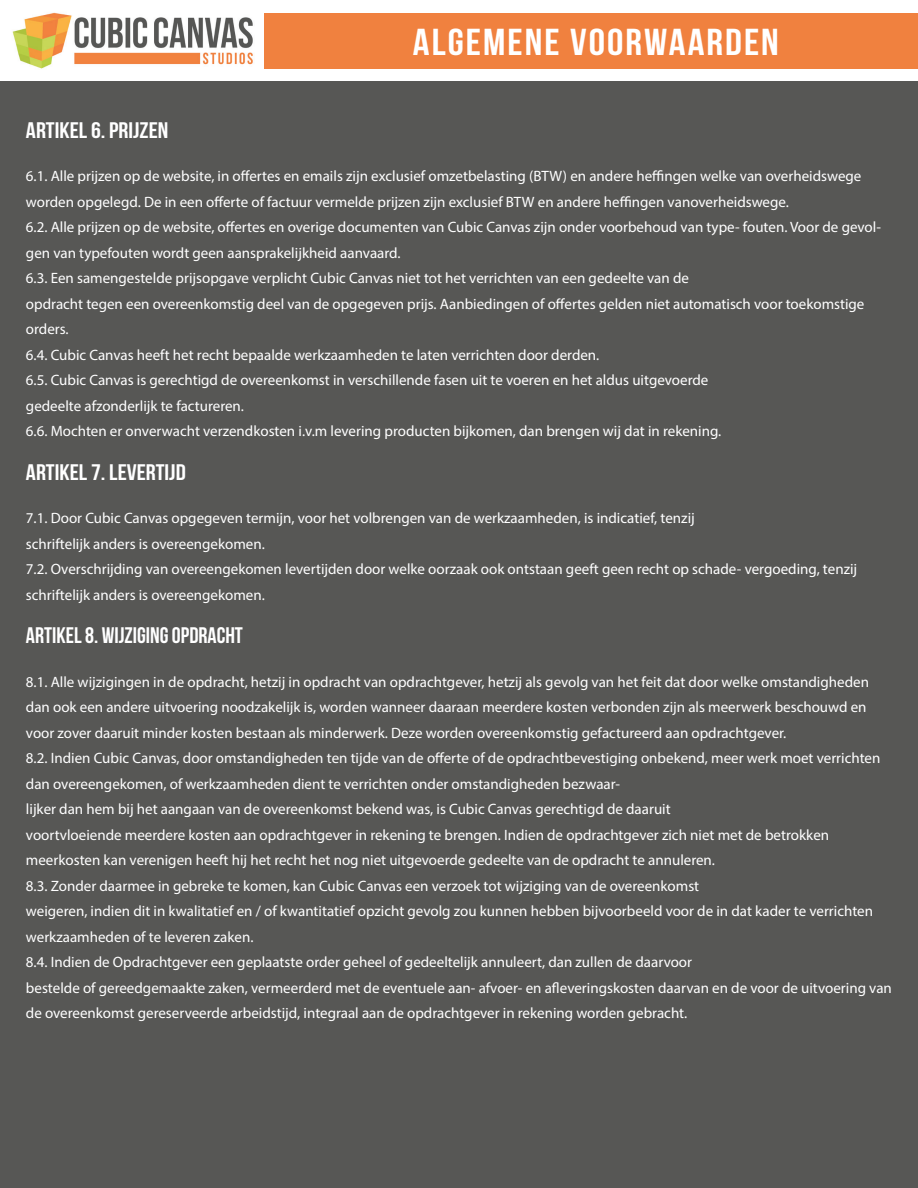
<style>
.page{position:relative;width:918px;height:1188px;background:#fff}
.page>*{position:absolute;margin:0;border:0;box-sizing:border-box;transform-origin:0 0}
.t1{font:37.5px "Bebas Neue";letter-spacing:.05em;color:#fff;scale:1.1 1}
.t2{font:22.5px "Bebas Neue";color:#fff;scale:1.1 1}
.t3{font:22.5px "Bebas Neue";color:#fff}
.t4{font:15px/25.5px "Myriad Pro";color:#fff}
</style>
<div class="page">
<div style="left:0;top:81px;width:918px;height:1107px;background:#575755"></div>
<img style="left:12px;top:12px;width:241px;height:57px">
<div style="left:265px;top:13px;width:653px;height:56px;background:#f0813f"></div>
<h1 class="t1" style="left:413px;top:21px;width:334px">ALGEMENE VOORWAARDEN</h1>
<h2 class="t2" style="left:26px;top:118px;width:131px">ARTIKEL 6. PRIJZEN</h2>
<p class="t4" style="left:26px;top:163px;width:857px">6.1. Alle prijzen op de website, in offertes en emails zijn exclusief omzetbelasting (BTW) en andere heffingen welke van overheidswege worden opgelegd. De in een offerte of factuur vermelde prijzen zijn exclusief BTW en andere heffingen vanoverheidswege.<br>6.2. Alle prijzen op de website, offertes en overige documenten van Cubic Canvas zijn onder voorbehoud van type- fouten. Voor de gevol&shy;gen van typefouten wordt geen aansprakelijkheid aanvaard.<br>6.3. Een samengestelde prijsopgave verplicht Cubic Canvas niet tot het verrichten van een gedeelte van de<br>opdracht tegen een overeenkomstig deel van de opgegeven prijs. Aanbiedingen of offertes gelden niet automatisch voor toekomstige orders.<br>6.4. Cubic Canvas heeft het recht bepaalde werkzaamheden te laten verrichten door derden.<br>6.5. Cubic Canvas is gerechtigd de overeenkomst in verschillende fasen uit te voeren en het aldus uitgevoerde<br>gedeelte afzonderlijk te factureren.<br>6.6. Mochten er onverwacht verzendkosten i.v.m levering producten bijkomen, dan brengen wij dat in rekening.</p>
<h2 class="t2" style="left:26px;top:460px;width:147px">ARTIKEL 7. LEVERTIJD</h2>
<p class="t4" style="left:26px;top:505px;width:833px">7.1. Door Cubic Canvas opgegeven termijn, voor het volbrengen van de werkzaamheden, is indicatief, tenzij<br>schriftelijk anders is overeengekomen.<br>7.2. Overschrijding van overeengekomen levertijden door welke oorzaak ook ontstaan geeft geen recht op schade- vergoeding, tenzij schriftelijk anders is overeengekomen.</p>
<h2 class="t3" style="left:26px;top:623px;width:219px">ARTIKEL 8. WIJZIGING OPDRACHT</h2>
<p class="t4" style="left:26px;top:669px;width:867px">8.1. Alle wijzigingen in de opdracht, hetzij in opdracht van opdrachtgever, hetzij als gevolg van het feit dat door welke omstandigheden dan ook een andere uitvoering noodzakelijk is, worden wanneer daaraan meerdere kosten verbonden zijn als meerwerk beschouwd en voor zover daaruit minder kosten bestaan als minderwerk. Deze worden overeenkomstig gefactureerd aan opdrachtgever.<br>8.2. Indien Cubic Canvas, door omstandigheden ten tijde van de offerte of de opdrachtbevestiging onbekend, meer werk moet verrichten dan overeengekomen, of werkzaamheden dient te verrichten onder omstandigheden bezwaar-<br>lijker dan hem bij het aangaan van de overeenkomst bekend was, is Cubic Canvas gerechtigd de daaruit<br>voortvloeiende meerdere kosten aan opdrachtgever in rekening te brengen. Indien de opdrachtgever zich niet met de betrokken meerkosten kan verenigen heeft hij het recht het nog niet uitgevoerde gedeelte van de opdracht te annuleren.<br>8.3. Zonder daarmee in gebreke te komen, kan Cubic Canvas een verzoek tot wijziging van de overeenkomst<br>weigeren, indien dit in kwalitatief en / of kwantitatief opzicht gevolg zou kunnen hebben bijvoorbeeld voor de in dat kader te verrichten werkzaamheden of te leveren zaken.<br>8.4. Indien de Opdrachtgever een geplaatste order geheel of gedeeltelijk annuleert, dan zullen de daarvoor<br>bestelde of gereedgemaakte zaken, vermeerderd met de eventuele aan- afvoer- en afleveringskosten daarvan en de voor de uitvoering van de overeenkomst gereserveerde arbeidstijd, integraal aan de opdrachtgever in rekening worden gebracht.</p>
</div>
